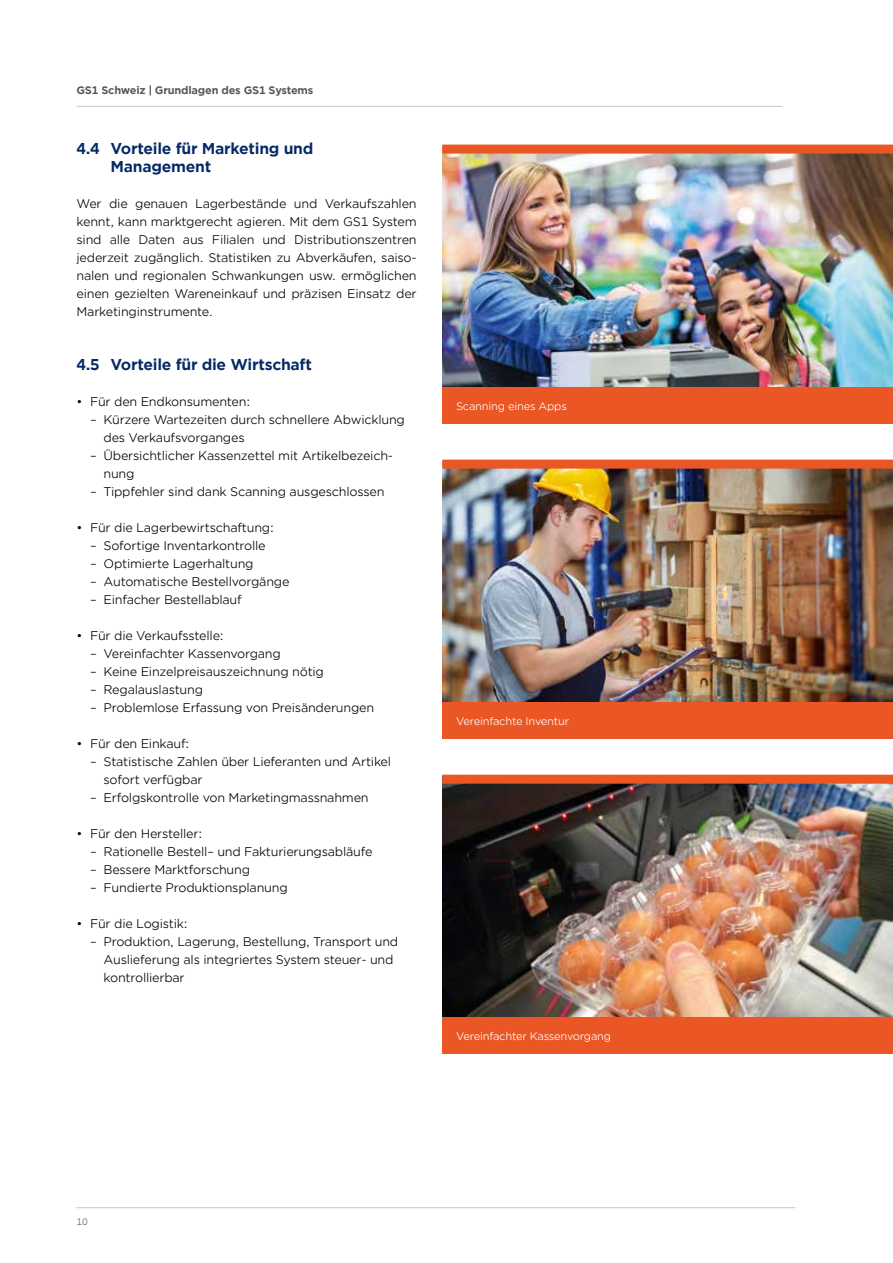
<style>
.page{position:relative;width:893px;height:1263px;background:#fff}
.page>*{position:absolute;margin:0;border:0;box-sizing:border-box;transform-origin:0 0}
.t1{font:700 15px/18px "Gotham Office";letter-spacing:-.02em;color:#052965}
.t2{font:12px/18px "Gotham Office";letter-spacing:-.02em;color:#000}
.t3{font:10.5px "Gotham Office";letter-spacing:-.02em;color:#fff}
.t4{font:700 10.5px "Gotham Office";letter-spacing:-.02em;color:#565655}
.t5{font:9px "Gotham Office";color:#565655}
</style>
<div class="page">
<hr style="left:77px;top:106px;width:705px;height:1px;background:#c5c6c6">
<hr style="left:77px;top:1207px;width:718px;height:1px;background:#c5c6c6">
<img style="left:442px;top:154px;width:451px;height:234px">
<img style="left:442px;top:469px;width:451px;height:234px">
<img style="left:442px;top:784px;width:451px;height:234px">
<div style="left:442px;top:388px;width:451px;height:36px;background:#ea5725"></div>
<div style="left:442px;top:703px;width:451px;height:36px;background:#ea5725"></div>
<div style="left:442px;top:1018px;width:451px;height:36px;background:#ea5725"></div>
<div style="left:442px;top:145px;width:451px;height:9px;background:#ea5725"></div>
<div style="left:442px;top:460px;width:451px;height:9px;background:#ea5725"></div>
<div style="left:442px;top:775px;width:451px;height:9px;background:#ea5725"></div>
<p class="t4" style="left:77px;top:82px;width:238px">GS1 Schweiz | Grundlagen des GS1 Systems</p>
<p class="t1" style="left:111px;top:139px;width:204px;text-indent:-34px">4.4 Vorteile für Marketing und<br>Management</p>
<p class="t2" style="left:77px;top:194px;width:342px;text-align:justify">Wer die genauen Lagerbestände und Verkaufszahlen kennt, kann marktgerecht agieren. Mit dem GS1 System sind alle Daten aus Filialen und Distributionszentren jederzeit zugänglich. Statistiken zu Abverkäufen, saiso&shy;nalen und regionalen Schwankungen usw. ermöglichen einen gezielten Wareneinkauf und präzisen Einsatz der Marketinginstrumente.</p>
<p class="t1" style="left:77px;top:355px;width:237px">4.5 Vorteile für die Wirtschaft</p>
<p class="t2" style="left:77px;top:392px;width:175px">• Für den Endkonsumenten:</p>
<p class="t2" style="left:104px;top:410px;width:303px;text-indent:-14px">– Kürzere Wartezeiten durch schnellere Abwicklung des Verkaufsvorganges</p>
<p class="t2" style="left:104px;top:446px;width:291px;text-indent:-14px">– Übersichtlicher Kassenzettel mit Artikelbezeich&shy;nung</p>
<p class="t2" style="left:90px;top:482px;width:296px">– Tippfehler sind dank Scanning ausgeschlossen</p>
<p class="t2" style="left:77px;top:518px;width:199px">• Für die Lagerbewirtschaftung:</p>
<p class="t2" style="left:90px;top:536px;width:177px">– Sofortige Inventarkontrolle</p>
<p class="t2" style="left:90px;top:554px;width:165px">– Optimierte Lagerhaltung</p>
<p class="t2" style="left:90px;top:572px;width:201px">– Automatische Bestellvorgänge</p>
<p class="t2" style="left:90px;top:590px;width:153px">– Einfacher Bestellablauf</p>
<p class="t2" style="left:77px;top:626px;width:149px">• Für die Verkaufsstelle:</p>
<p class="t2" style="left:90px;top:644px;width:192px">– Vereinfachter Kassenvorgang</p>
<p class="t2" style="left:90px;top:662px;width:235px">– Keine Einzelpreisauszeichnung nötig</p>
<p class="t2" style="left:90px;top:680px;width:115px">– Regalauslastung</p>
<p class="t2" style="left:90px;top:698px;width:286px">– Problemlose Erfassung von Preisänderungen</p>
<p class="t2" style="left:77px;top:734px;width:114px">• Für den Einkauf:</p>
<p class="t2" style="left:104px;top:752px;width:289px;text-indent:-14px">– Statistische Zahlen über Lieferanten und Artikel sofort verfügbar</p>
<p class="t2" style="left:90px;top:788px;width:280px">– Erfolgskontrolle von Marketingmassnahmen</p>
<p class="t2" style="left:77px;top:824px;width:127px">• Für den Hersteller:</p>
<p class="t2" style="left:90px;top:842px;width:284px">– Rationelle Bestell– und Fakturierungsabläufe</p>
<p class="t2" style="left:90px;top:860px;width:162px">– Bessere Marktforschung</p>
<p class="t2" style="left:90px;top:878px;width:199px">– Fundierte Produktionsplanung</p>
<p class="t2" style="left:77px;top:914px;width:113px">• Für die Logistik:</p>
<p class="t2" style="left:104px;top:932px;width:296px;text-indent:-14px">– Produktion, Lagerung, Bestellung, Transport und<br>Auslieferung als integriertes System steuer- und kontrollierbar</p>
<p class="t3" style="left:456px;top:399px;width:112px">Scanning eines Apps</p>
<p class="t3" style="left:456px;top:714px;width:115px">Vereinfachte Inventur</p>
<p class="t3" style="left:456px;top:1029px;width:157px">Vereinfachter Kassenvorgang</p>
<p class="t5" style="left:77px;top:1215px;width:13px">10</p>
</div>
